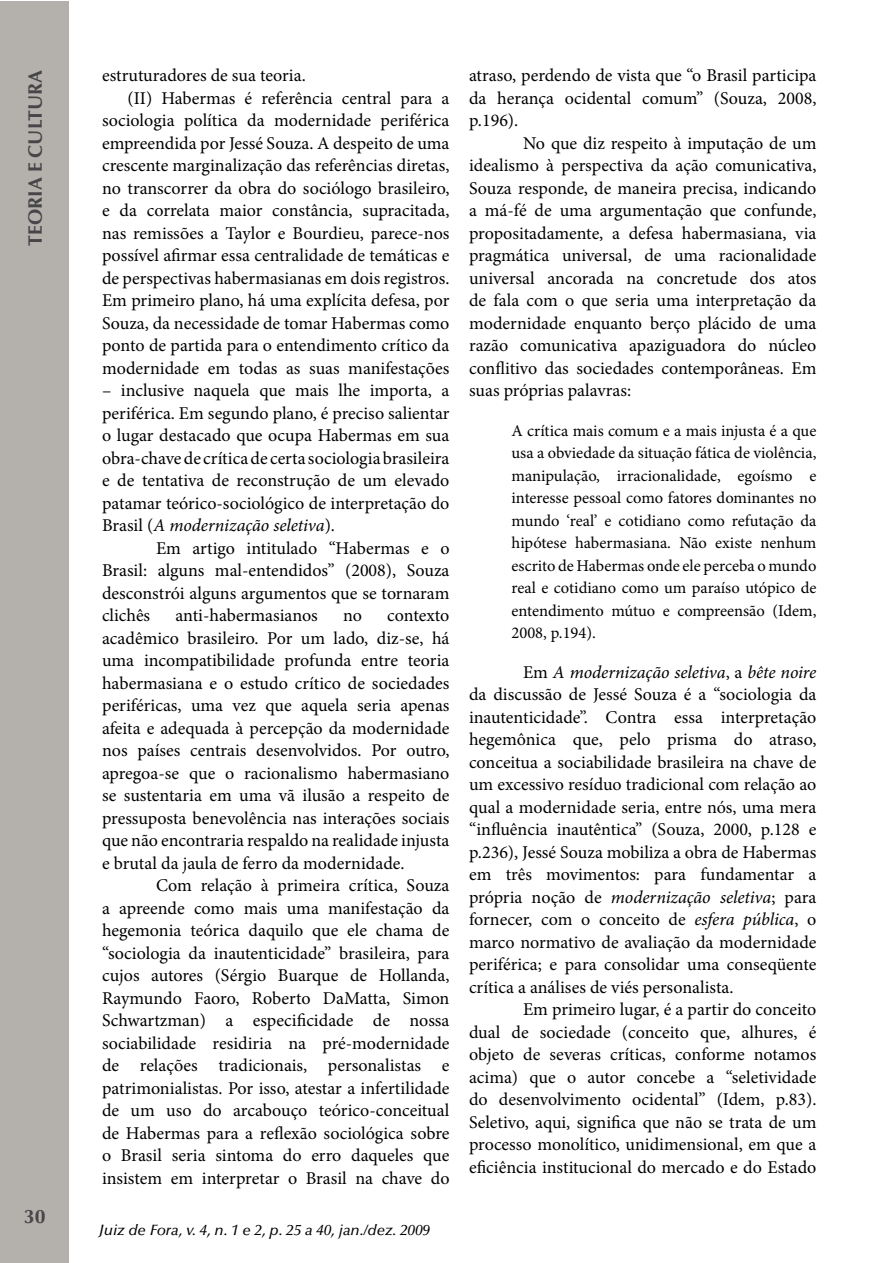
<style>
.page{position:relative;width:893px;height:1263px;background:#fff}
.page>*{position:absolute;margin:0;border:0;box-sizing:border-box;transform-origin:0 0}
.t1{font:700 19.5px "Optima LT Std";color:#464547}
.t2{font:18px/22.5px "Minion Pro";color:#000;text-align:justify}
.t3{font:16.5px/22.5px "Minion Pro";color:#000;text-align:justify}
.t4{font:italic 500 15px "Optima LT Std";color:#000}
.s1{font-style:italic}
</style>
<div class="page">
<div style="left:1px;top:1px;width:68px;height:1262px;background:#b4b1ad"></div>
<p class="t1" style="left:24px;top:246px;width:177px;rotate:-90deg">TEORIA E CULTURA</p>
<p class="t1" style="left:24px;top:1205px;width:23px">30</p>
<p class="t2" style="left:102px;top:64px;width:205px">estruturadores de sua teoria.</p>
<p class="t2" style="left:128px;top:87px;width:323px">(II) Habermas é referência central para a</p>
<p class="t2" style="left:102px;top:109px;width:349px">sociologia política da modernidade periférica</p>
<p class="t2" style="left:102px;top:132px;width:349px">empreendida por Jessé Souza. A despeito de uma</p>
<p class="t2" style="left:102px;top:154px;width:349px">crescente marginalização das referências diretas,</p>
<p class="t2" style="left:102px;top:177px;width:349px">no transcorrer da obra do sociólogo brasileiro,</p>
<p class="t2" style="left:102px;top:199px;width:349px">e da correlata maior constância, supracitada,</p>
<p class="t2" style="left:102px;top:222px;width:349px">nas remissões a Taylor e Bourdieu, parece-nos</p>
<p class="t2" style="left:102px;top:244px;width:349px">possível afirmar essa centralidade de temáticas e</p>
<p class="t2" style="left:102px;top:267px;width:349px">de perspectivas habermasianas em dois registros.</p>
<p class="t2" style="left:102px;top:289px;width:349px">Em primeiro plano, há uma explícita defesa, por</p>
<p class="t2" style="left:102px;top:312px;width:349px">Souza, da necessidade de tomar Habermas como</p>
<p class="t2" style="left:102px;top:334px;width:349px">ponto de partida para o entendimento crítico da</p>
<p class="t2" style="left:102px;top:357px;width:349px">modernidade em todas as suas manifestações</p>
<p class="t2" style="left:102px;top:379px;width:349px">– inclusive naquela que mais lhe importa, a periférica. Em segundo plano, é preciso salientar o lugar destacado que ocupa Habermas em sua obra-chave de crítica de certa sociologia brasileira e de tentativa de reconstrução de um elevado patamar teórico-sociológico de interpretação do Brasil (<span class="s1">A modernização seletiva</span>).</p>
<p class="t2" style="left:102px;top:537px;width:349px;text-indent:54px">Em artigo intitulado “Habermas e o Brasil: alguns mal-entendidos” (2008), Souza desconstrói alguns argumentos que se tornaram clichês</p>
<p class="t2" style="left:175px;top:604px;width:144px">anti-habermasianos</p>
<p class="t2" style="left:343px;top:604px;width:20px">no</p>
<p class="t2" style="left:102px;top:604px;width:349px;text-indent:285px">contexto acadêmico brasileiro. Por um lado, diz-se, há uma incompatibilidade profunda entre teoria habermasiana e o estudo crítico de sociedades periféricas, uma vez que aquela seria apenas afeita e adequada à percepção da modernidade nos países centrais desenvolvidos. Por outro, apregoa-se que o racionalismo habermasiano se sustentaria em uma vã ilusão a respeito de pressuposta benevolência nas interações sociais que não encontraria respaldo na realidade injusta e brutal da jaula de ferro da modernidade.</p>
<p class="t2" style="left:102px;top:874px;width:349px;text-indent:54px">Com relação à primeira crítica, Souza a apreende como mais uma manifestação da hegemonia teórica daquilo que ele chama de “sociologia da inautenticidade” brasileira, para cujos autores (Sérgio Buarque de Hollanda, Raymundo Faoro, Roberto DaMatta, Simon Schwartzman) a especificidade de nossa sociabilidade residiria na pré-modernidade de relações tradicionais, personalistas e patrimonialistas. Por isso, atestar a infertilidade de um uso do arcabouço teórico-conceitual de Habermas para a reflexão sociológica sobre o Brasil seria sintoma do erro daqueles que insistem em interpretar o Brasil na chave do</p>
<p class="t4" style="left:99px;top:1221px;width:333px">Juiz de Fora, v. 4, n. 1 e 2, p. 25 a 40, jan./dez. 2009</p>
<p class="t2" style="left:469px;top:64px;width:349px">atraso, perdendo de vista que “o Brasil participa da herança ocidental comum” (Souza, 2008, p.196).</p>
<p class="t2" style="left:469px;top:132px;width:349px;text-indent:54px">No que diz respeito à imputação de um idealismo à perspectiva da ação comunicativa, Souza responde, de maneira precisa, indicando a má-fé de uma argumentação que confunde, propositadamente, a defesa habermasiana, via pragmática universal, de uma racionalidade universal ancorada na concretude dos atos de fala com o que seria uma interpretação da modernidade enquanto berço plácido de uma razão comunicativa apaziguadora do núcleo conflitivo das sociedades contemporâneas. Em suas próprias palavras:</p>
<p class="t3" style="left:512px;top:419px;width:306px">A crítica mais comum e a mais injusta é a que usa a obviedade da situação fática de violência, manipulação, irracionalidade, egoísmo e interesse pessoal como fatores dominantes no mundo ‘real’ e cotidiano como refutação da hipótese habermasiana. Não existe nenhum escrito de Habermas onde ele perceba o mundo real e cotidiano como um paraíso utópico de entendimento mútuo e compreensão (Idem, 2008, p.194).</p>
<p class="t2" style="left:469px;top:661px;width:349px;text-indent:54px">Em <span class="s1">A modernização seletiva</span>, a <span class="s1">bête noire </span>da discussão de Jessé Souza é a “sociologia da inautenticidade”. Contra essa interpretação hegemônica que, pelo prisma do atraso, conceitua a sociabilidade brasileira na chave de um excessivo resíduo tradicional com relação ao qual a modernidade seria, entre nós, uma mera “influência inautêntica” (Souza, 2000, p.128 e p.236), Jessé Souza mobiliza a obra de Habermas em três movimentos: para fundamentar a própria noção de <span class="s1">modernização seletiva</span>; para fornecer, com o conceito de <span class="s1">esfera pública</span>, o marco normativo de avaliação da modernidade periférica; e para consolidar uma conseqüente crítica a análises de viés personalista.</p>
<p class="t2" style="left:469px;top:998px;width:349px;text-indent:54px">Em primeiro lugar, é a partir do conceito dual de sociedade (conceito que, alhures, é objeto de severas críticas, conforme notamos acima) que o autor concebe a “seletividade do desenvolvimento ocidental” (Idem, p.83).<br>Seletivo, aqui, significa que não se trata de um processo monolítico, unidimensional, em que a eficiência institucional do mercado e do Estado</p>
</div>
